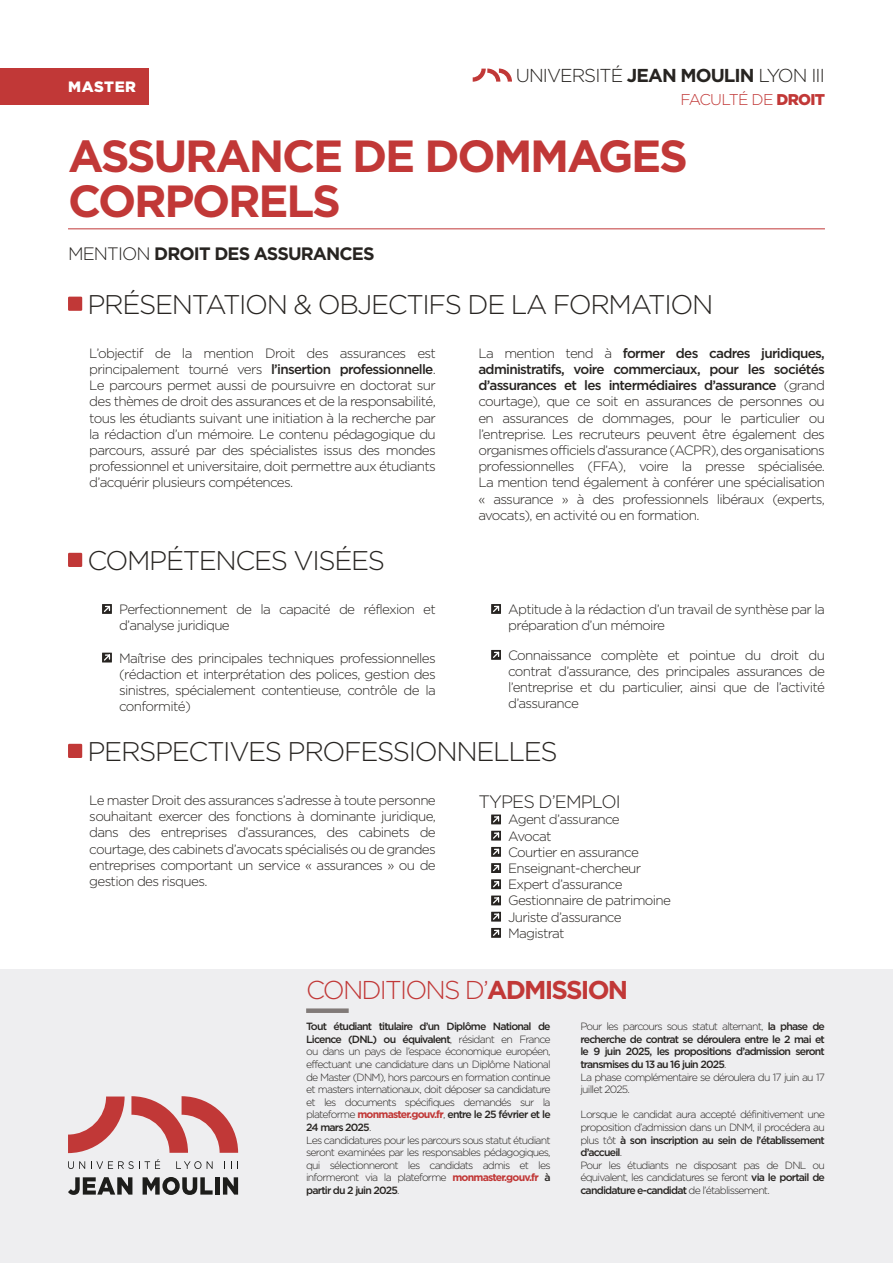
<style>
.page{position:relative;width:893px;height:1263px;background:#fff}
.page>*{position:absolute;margin:0;border:0;box-sizing:border-box;transform-origin:0 0}
.TITRE{font:700 45px/45px "Gotham";letter-spacing:-.05em;color:#c13837}
.Rubrique{font:300 27px "Gotham";letter-spacing:-.05em;color:#272421}
.Rubrique-2{font:300 25.8px "Gotham";letter-spacing:-.07em;color:#c13837}
.t1{font:300 18.75px "Gotham";letter-spacing:-.05em;color:#272421}
.Sous-Titre{font:700 18px "Gotham";letter-spacing:-.05em;color:#272421}
.Sous-Titre-2{font:300 18px "Gotham";letter-spacing:-.05em;color:#272421}
.t2{font:300 15.6px "Gotham";letter-spacing:-.05em;color:#c13837}
.t3{font:900 15px "Gotham";letter-spacing:.04em;color:#fff}
.Texte{font:300 13.5px/16.2px "Gotham";letter-spacing:-.05em;color:#272421;text-align:justify}
.Liste{font:300 13.5px/16.2px "Gotham";letter-spacing:-.05em;color:#272421}
.Texte-2{font:300 10.5px/12.6px "Gotham";letter-spacing:-.075em;color:#272421;text-align:justify}
.Texte-3{font:500 10.5px/12.6px "Gotham";letter-spacing:-.075em;color:#272421;text-align:justify}
.s1{font-weight:700}
.s2{font-weight:900}
.s3{font-weight:300}
.s4{font-weight:500}
.s5{font-weight:700;color:#c13837}
</style>
<div class="page">
<svg style="left:473px;top:69px;width:39px;height:13px"></svg>
<div style="left:0;top:68px;width:149px;height:36px;background:#c13837"></div>
<div style="left:0;top:969px;width:893px;height:294px;background:#eeeef0"></div>
<svg style="left:68px;top:1096px;width:57px;height:57px;background:#daa0a1"></svg>
<svg style="left:131px;top:1096px;width:107px;height:57px;background:#d99b9c"></svg>
<svg style="left:68px;top:1161px;width:17px;height:8px"></svg>
<svg style="left:91px;top:1159px;width:69px;height:10px"></svg>
<svg style="left:176px;top:1161px;width:37px;height:8px"></svg>
<svg style="left:231px;top:1161px;width:7px;height:8px"></svg>
<svg style="left:68px;top:1177px;width:64px;height:18px"></svg>
<svg style="left:143px;top:1177px;width:70px;height:18px"></svg>
<div style="left:215px;top:1177px;width:5px;height:17px;background:#1d1d1b"></div>
<svg style="left:223px;top:1177px;width:15px;height:17px"></svg>
<hr style="left:68px;top:228px;width:757px;height:1px;background:#c13837">
<svg style="left:102px;top:604px;width:10px;height:10px"></svg>
<svg style="left:103px;top:605px;width:8px;height:8px"></svg>
<div style="left:102px;top:653px;width:10px;height:9px;background:#35322f"></div>
<svg style="left:103px;top:653px;width:8px;height:9px"></svg>
<svg style="left:491px;top:604px;width:10px;height:10px"></svg>
<svg style="left:492px;top:605px;width:8px;height:8px"></svg>
<svg style="left:491px;top:650px;width:10px;height:10px"></svg>
<svg style="left:492px;top:650px;width:8px;height:9px"></svg>
<svg style="left:491px;top:814px;width:10px;height:10px"></svg>
<svg style="left:492px;top:815px;width:8px;height:9px"></svg>
<svg style="left:491px;top:831px;width:10px;height:9px"></svg>
<svg style="left:492px;top:831px;width:8px;height:9px"></svg>
<svg style="left:491px;top:847px;width:10px;height:10px"></svg>
<svg style="left:492px;top:847px;width:8px;height:9px"></svg>
<svg style="left:491px;top:863px;width:10px;height:10px"></svg>
<svg style="left:492px;top:864px;width:8px;height:8px"></svg>
<svg style="left:491px;top:879px;width:10px;height:10px"></svg>
<svg style="left:492px;top:880px;width:8px;height:8px"></svg>
<svg style="left:491px;top:895px;width:10px;height:10px"></svg>
<svg style="left:492px;top:896px;width:8px;height:9px"></svg>
<svg style="left:491px;top:912px;width:10px;height:9px"></svg>
<svg style="left:492px;top:912px;width:8px;height:9px"></svg>
<svg style="left:491px;top:928px;width:10px;height:10px"></svg>
<svg style="left:492px;top:928px;width:8px;height:9px"></svg>
<div style="left:68px;top:297px;width:14px;height:14px;background:#c13837"></div>
<div style="left:68px;top:553px;width:14px;height:14px;background:#c13837"></div>
<div style="left:68px;top:744px;width:14px;height:14px;background:#c13837"></div>
<div style="left:306px;top:1008px;width:43px;height:5px;background:#817a78"></div>
<p class="t3" style="left:68px;top:78px;width:70px">MASTER</p>
<h3 class="t1" style="left:516px;top:65px;width:311px">UNIVERSITÉ <span class="s1">JEAN MOULIN</span> LYON III</h3>
<p class="t2" style="left:680px;top:90px;width:146px">FACULTÉ DE <span class="s2">DROIT</span></p>
<p class="TITRE" style="left:68px;top:132px;width:621px">ASSURANCE DE DOMMAGES<br>CORPORELS</p>
<p class="Sous-Titre" style="left:68px;top:243px;width:308px"><span class="s3">MENTION</span> DROIT DES ASSURANCES</p>
<p class="Rubrique" style="left:88px;top:290px;width:627px">PRÉSENTATION &amp; OBJECTIFS DE LA FORMATION</p>
<p class="Texte" style="left:89px;top:345px;width:348px">L’objectif de la mention Droit des assurances est principalement tourné vers <span class="s4">l’insertion professionnelle</span>.<br>Le parcours permet aussi de poursuivre en doctorat sur des thèmes de droit des assurances et de la responsabilité, tous les étudiants suivant une initiation à la recherche par la rédaction d’un mémoire. Le contenu pédagogique du parcours, assuré par des spécialistes issus des mondes professionnel et universitaire, doit permettre aux étudiants d’acquérir plusieurs compétences.</p>
<p class="Texte" style="left:478px;top:345px;width:348px">La mention tend à <span class="s4">former des cadres juridiques, administratifs, voire commerciaux, pour les sociétés d’assurances et les intermédiaires d’assurance</span> (grand courtage), que ce soit en assurances de personnes ou en assurances de dommages, pour le particulier ou l’entreprise. Les recruteurs peuvent être également des organismes officiels d’assurance (ACPR), des organisations professionnelles (FFA), voire la presse spécialisée.<br>La mention tend également à conférer une spécialisation « assurance » à des professionnels libéraux (experts, avocats), en activité ou en formation.</p>
<p class="Rubrique" style="left:88px;top:546px;width:299px">COMPÉTENCES VISÉES</p>
<p class="Liste" style="left:119px;top:601px;width:318px">Perfectionnement de la capacité de réflexion et d’analyse juridique</p>
<p class="Liste" style="left:119px;top:649px;width:318px;text-align:justify">Maîtrise des principales techniques professionnelles (rédaction et interprétation des polices, gestion des sinistres, spécialement contentieuse, contrôle de la conformité)</p>
<p class="Liste" style="left:508px;top:601px;width:318px">Aptitude à la rédaction d’un travail de synthèse par la préparation d’un mémoire</p>
<p class="Liste" style="left:508px;top:647px;width:318px;text-align:justify">Connaissance complète et pointue du droit du contrat d’assurance, des principales assurances de l’entreprise et du particulier, ainsi que de l’activité d’assurance</p>
<p class="Rubrique" style="left:88px;top:737px;width:472px">PERSPECTIVES PROFESSIONNELLES</p>
<p class="Texte" style="left:89px;top:792px;width:348px">Le master Droit des assurances s’adresse à toute personne souhaitant exercer des fonctions à dominante juridique, dans des entreprises d’assurances, des cabinets de courtage, des cabinets d’avocats spécialisés ou de grandes entreprises comportant un service « assurances » ou de gestion des risques.</p>
<p class="Sous-Titre-2" style="left:478px;top:792px;width:144px">TYPES D’EMPLOI</p>
<p class="Liste" style="left:508px;top:811px;width:113px">Agent d’assurance</p>
<p class="Liste" style="left:508px;top:827px;width:45px">Avocat</p>
<p class="Liste" style="left:508px;top:844px;width:132px">Courtier en assurance</p>
<p class="Liste" style="left:508px;top:860px;width:135px">Enseignant-chercheur</p>
<p class="Liste" style="left:508px;top:876px;width:116px">Expert d’assurance</p>
<p class="Liste" style="left:508px;top:892px;width:164px">Gestionnaire de patrimoine</p>
<p class="Liste" style="left:508px;top:908px;width:115px">Juriste d’assurance</p>
<p class="Liste" style="left:508px;top:925px;width:58px">Magistrat</p>
<p class="Rubrique-2" style="left:306px;top:975px;width:323px">CONDITIONS D’<span class="s1">ADMISSION</span></p>
<p class="Texte-2" style="left:306px;top:1020px;width:246px"><span class="s4">Tout étudiant titulaire d’un Diplôme National de Licence (DNL) ou équivalent</span>, résidant en France ou dans un pays de l’espace économique européen, effectuant une candidature dans un Diplôme National de Master (DNM), hors parcours en formation continue et masters internationaux, doit déposer sa candidature et les documents spécifiques demandés sur la plateforme <span class="s5">monmaster.gouv.fr</span>, <span class="s4">entre le 25 février et le 24 mars 2025</span>.</p>
<p class="Texte-2" style="left:306px;top:1133px;width:246px">Les candidatures pour les parcours sous statut étudiant seront examinées par les responsables pédagogiques, qui sélectionneront les candidats admis et les informeront via la plateforme <span class="s5">monmaster.gouv.fr</span> <span class="s4">à partir du 2 juin 2025</span>.</p>
<p class="Texte-3" style="left:580px;top:1020px;width:246px"><span class="s3">Pour les parcours sous statut alternant,</span> la phase de recherche de contrat se déroulera entre le 2 mai et le 9 juin 2025, les propositions d’admission seront transmises du 13 au 16 juin 2025<span class="s3">.</span></p>
<p class="Texte-2" style="left:580px;top:1070px;width:246px">La phase complémentaire se déroulera du 17 juin au 17 juillet 2025.</p>
<p class="Texte-2" style="left:580px;top:1108px;width:246px">Lorsque le candidat aura accepté définitivement une proposition d’admission dans un DNM, il procédera au plus tôt <span class="s4">à son inscription au sein de l’établissement d’accueil</span>.</p>
<p class="Texte-2" style="left:580px;top:1158px;width:246px">Pour les étudiants ne disposant pas de DNL ou équivalent, les candidatures se feront <span class="s4">via le portail de candidature e-candidat</span> de l’établissement.</p>
</div>
